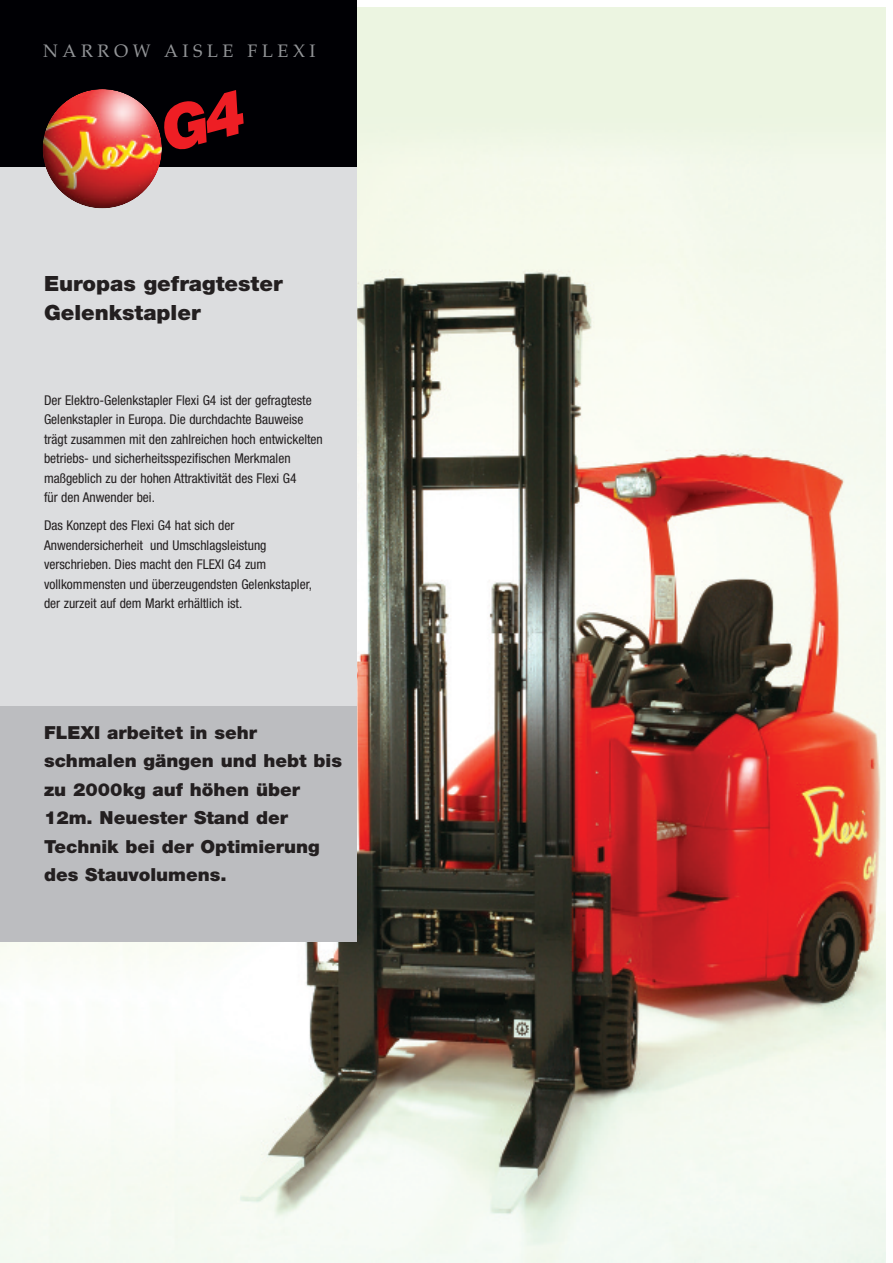
<style>
.page{position:relative;width:893px;height:1263px;background:#fff}
.page>*{position:absolute;margin:0;border:0;box-sizing:border-box;transform-origin:0 0}
.t1{font:900 21px/28.5px "Helvetica Neue";color:#231f20}
.t2{font:900 18px/28.5px "Helvetica Neue";color:#231f20}
.t3{font:18px "Palatino";letter-spacing:.25em;color:#939598}
.t4{font:condensed 13.5px/19.5px "Helvetica Neue LT Std";color:#231f20}
</style>
<div class="page">
<img style="left:0;top:8px;width:885px;height:1255px">
<div style="left:0;top:159px;width:357px;height:779px;background:#dcdddf"></div>
<div style="left:0;top:706px;width:357px;height:236px;background:#bcbdc0"></div>
<div style="left:0;top:0;width:357px;height:167px;background:#000004"></div>
<img style="left:43px;top:89px;width:119px;height:119px;border-radius:50%">
<svg style="left:158px;top:128px;width:4px;height:25px"></svg>
<h2 class="t3" style="left:43px;top:40px;width:274px">NARROW AISLE FLEXI</h2>
<h1 class="t1" style="left:44px;top:271px;width:240px">Europas gefragtester<br>Gelenkstapler</h1>
<p class="t4" style="left:44px;top:391px;width:280px">Der Elektro-Gelenkstapler Flexi G4 ist der gefragteste Gelenkstapler in Europa. Die durchdachte Bauweise trägt zusammen mit den zahlreichen hoch entwickelten betriebs- und sicherheitsspezifischen Merkmalen maßgeblich zu der hohen Attraktivität des Flexi G4<br>für den Anwender bei.</p>
<p class="t4" style="left:44px;top:517px;width:269px">Das Konzept des Flexi G4 hat sich der Anwendersicherheit und Umschlagsleistung verschrieben. Dies macht den FLEXI G4 zum vollkommensten und überzeugendsten Gelenkstapler, der zurzeit auf dem Markt erhältlich ist.</p>
<h2 class="t2" style="left:44px;top:720px;width:300px">FLEXI arbeitet in sehr schmalen gängen und hebt bis zu 2000kg auf höhen über<br>12m. Neuester Stand der<br>Technik bei der Optimierung des Stauvolumens.</h2>
</div>
